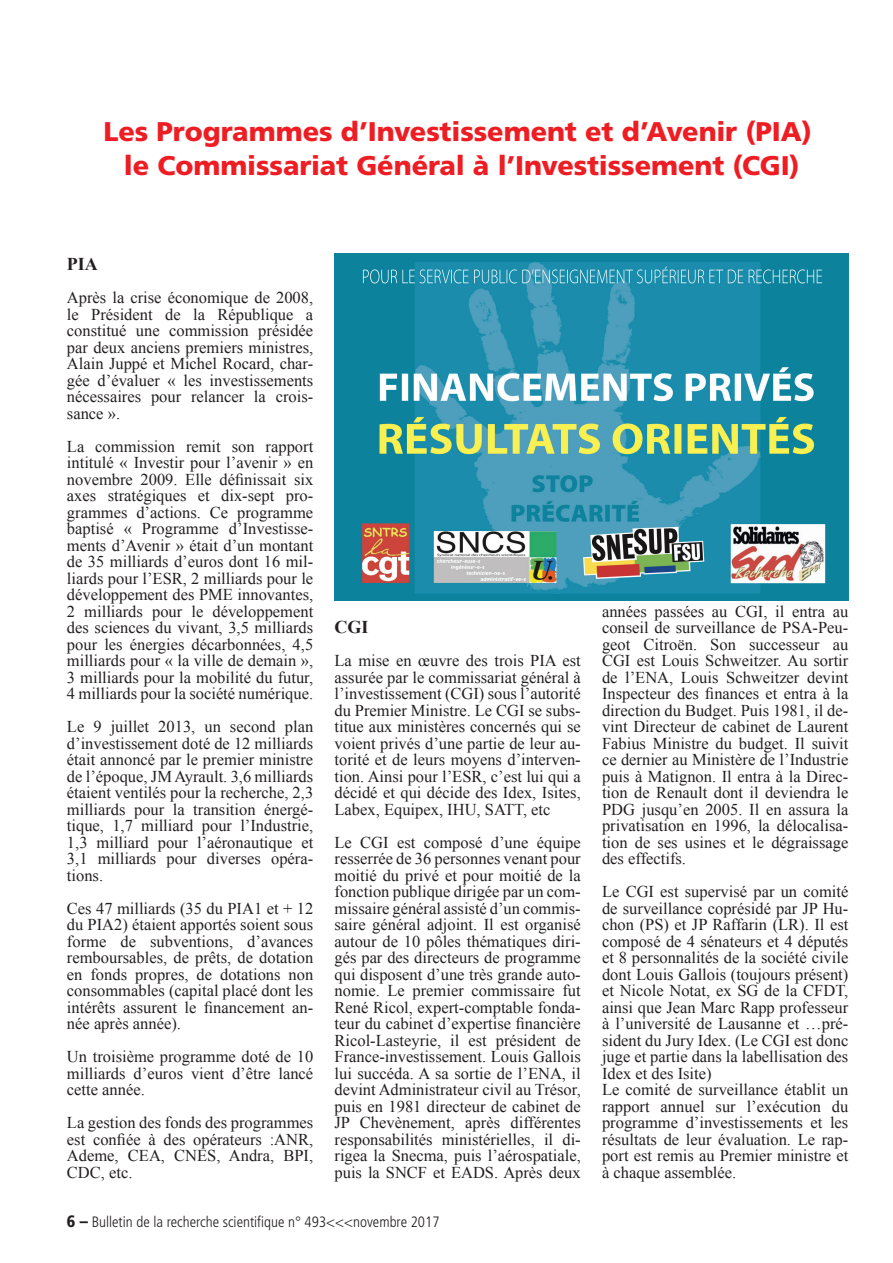
<style>
.page{position:relative;width:893px;height:1263px;background:#fff}
.page>*{position:absolute;margin:0;border:0;box-sizing:border-box;transform-origin:0 0}
.t1{font:900 27px/34px "Frutiger LT Std";letter-spacing:-.005em;color:#ee1d23;text-align:center}
.t2{font:700 18px "Times New Roman";color:#231f20}
.t3{font:16.5px/16.5px "Times New Roman";color:#231f20;text-align:justify}
.t4{font:300 condensed 15px "Frutiger LT Std";color:#231f20}
.s1{font-weight:900;font-size:16.5px}
</style>
<div class="page">
<img style="left:334px;top:254px;width:514px;height:346px">
<h1 class="t1" style="left:103px;top:115px;width:710px">Les Programmes d’Investissement et d’Avenir (PIA) le Commissariat Général à l’Investissement (CGI)</h1>
<p class="t2" style="left:67px;top:252px;width:32px">PIA</p>
<p class="t3" style="left:67px;top:289px;width:248px">Après la crise économique de 2008, le Président de la République a constitué une commission présidée par deux anciens premiers ministres, Alain Juppé et Michel Rocard, char&shy;gée d’évaluer « les investissements nécessaires pour relancer la crois&shy;sance ».</p>
<p class="t3" style="left:67px;top:438px;width:248px">La commission remit son rapport intitulé « Investir pour l’avenir » en novembre 2009. Elle définissait six axes stratégiques et dix-sept pro&shy;grammes d’actions. Ce programme baptisé « Programme d’Investisse&shy;ments d’Avenir » était d’un montant de 35 milliards d’euros dont 16 mil&shy;liards pour l’ESR, 2 milliards pour le développement des PME innovantes, 2 milliards pour le développement des sciences du vivant, 3,5 milliards pour les énergies décarbonnées, 4,5 milliards pour « la ville de demain », 3 milliards pour la mobilité du futur, 4 milliards pour la société numérique.</p>
<p class="t3" style="left:67px;top:718px;width:248px">Le 9 juillet 2013, un second plan d’investissement doté de 12 milliards était annoncé par le premier ministre de l’époque, JM Ayrault. 3,6 milliards étaient ventilés pour la recherche, 2,3 milliards pour la transition énergé&shy;tique, 1,7 milliard pour l’Industrie, 1,3 milliard pour l’aéronautique et 3,1 milliards pour diverses opéra&shy;tions.</p>
<p class="t3" style="left:67px;top:900px;width:248px">Ces 47 milliards (35 du PIA1 et + 12 du PIA2) étaient apportés soient sous forme de subventions, d’avances remboursables, de prêts, de dotation en fonds propres, de dotations non consommables (capital placé dont les intérêts assurent le financement an&shy;née après année).</p>
<p class="t3" style="left:67px;top:1048px;width:248px">Un troisième programme doté de 10 milliards d’euros vient d’être lancé cette année.</p>
<p class="t3" style="left:67px;top:1114px;width:248px">La gestion des fonds des programmes est confiée à des opérateurs :ANR, Ademe, CEA, CNES, Andra, BPI, CDC, etc.</p>
<p class="t2" style="left:334px;top:615px;width:36px">CGI</p>
<p class="t3" style="left:334px;top:652px;width:248px">La mise en œuvre des trois PIA est assurée par le commissariat général à l’investissement (CGI) sous l’autorité du Premier Ministre. Le CGI se subs&shy;titue aux ministères concernés qui se voient privés d’une partie de leur au&shy;torité et de leurs moyens d’interven&shy;tion. Ainsi pour l’ESR, c’est lui qui a décidé et qui décide des Idex, Isites, Labex, Equipex, IHU, SATT, etc</p>
<p class="t3" style="left:334px;top:834px;width:248px">Le CGI est composé d’une équipe resserrée de 36 personnes venant pour moitié du privé et pour moitié de la fonction publique dirigée par un com&shy;missaire général assisté d’un commis&shy;saire général adjoint. Il est organisé autour de 10 pôles thématiques diri&shy;gés par des directeurs de programme qui disposent d’une très grande auto&shy;nomie. Le premier commissaire fut René Ricol, expert-comptable fonda&shy;teur du cabinet d’expertise financière Ricol-Lasteyrie, il est président de France-investissement. Louis Gallois lui succéda. A sa sortie de l’ENA, il devint Administrateur civil au Trésor, puis en 1981 directeur de cabinet de JP Chevènement, après différentes responsabilités ministérielles, il di&shy;rigea la Snecma, puis l’aérospatiale, puis la SNCF et EADS. Après deux</p>
<p class="t4" style="left:67px;top:1214px;width:374px"><span class="s1">6 –</span> Bulletin de la recherche scientifique n° 493&lt;&lt;&lt;novembre 2017</p>
<p class="t3" style="left:602px;top:603px;width:248px">années passées au CGI, il entra au conseil de surveillance de PSA-Peu&shy;geot Citroën. Son successeur au CGI est Louis Schweitzer. Au sortir de l’ENA, Louis Schweitzer devint Inspecteur des finances et entra à la direction du Budget. Puis 1981, il de&shy;vint Directeur de cabinet de Laurent Fabius Ministre du budget. Il suivit ce dernier au Ministère de l’Industrie puis à Matignon. Il entra à la Direc&shy;tion de Renault dont il deviendra le PDG jusqu’en 2005. Il en assura la privatisation en 1996, la délocalisa&shy;tion de ses usines et le dégraissage des effectifs.</p>
<p class="t3" style="left:602px;top:883px;width:248px;text-align:left">Le CGI est supervisé par un comité de surveillance coprésidé par JP Hu&shy;chon (PS) et JP Raffarin (LR). Il est composé de 4 sénateurs et 4 députés et 8 personnalités de la société civile dont Louis Gallois (toujours présent) et Nicole Notat, ex SG de la CFDT, ainsi que Jean Marc Rapp professeur à l’université de Lausanne et …pré&shy;sident du Jury Idex. (Le CGI est donc juge et partie dans la labellisation des Idex et des Isite)<br>Le comité de surveillance établit un rapport annuel sur l’exécution du programme d’investissements et les résultats de leur évaluation. Le rap&shy;port est remis au Premier ministre et à chaque assemblée.</p>
</div>
